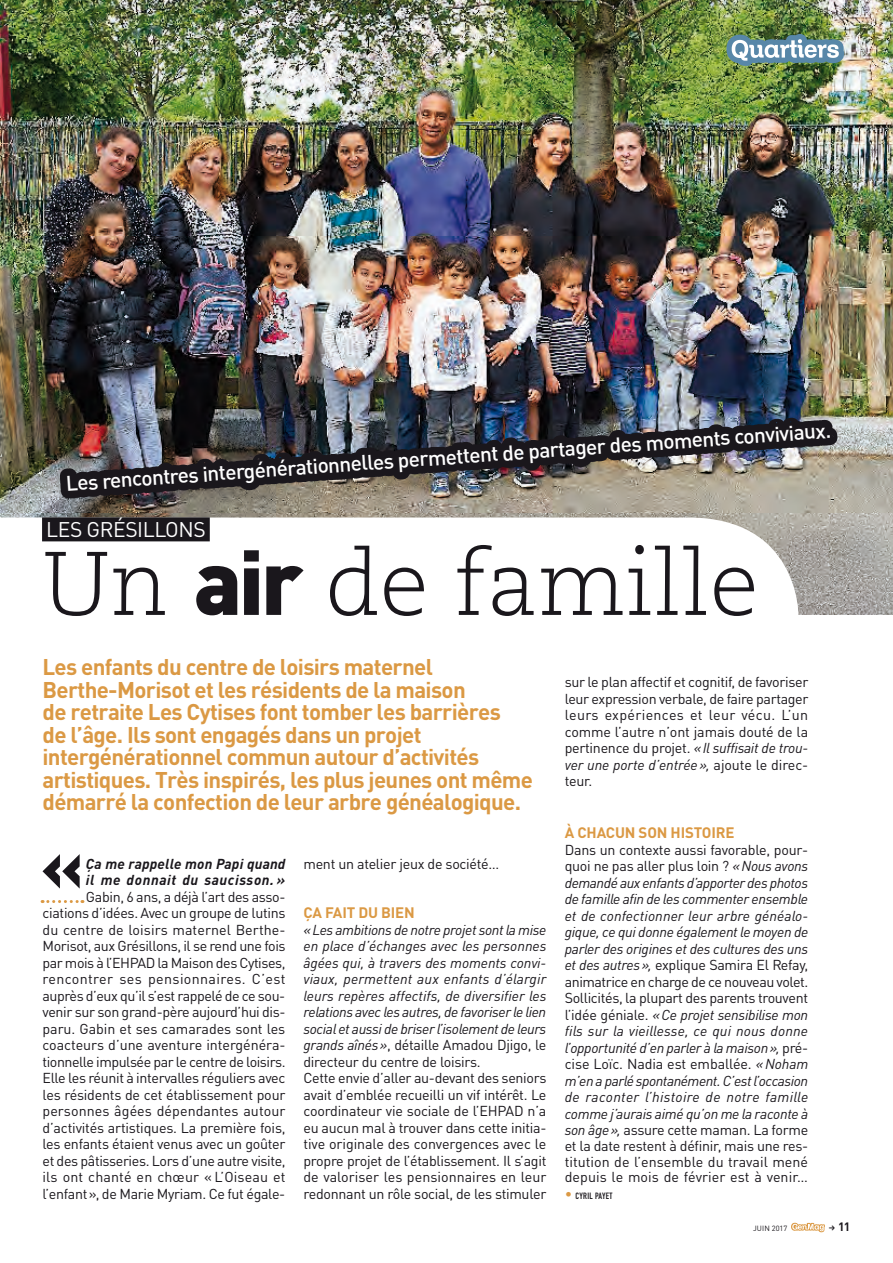
<style>
.page{position:relative;width:893px;height:1263px;background:#fff}
.page>*{position:absolute;margin:0;border:0;box-sizing:border-box;transform-origin:0 0}
.t1{font:300 90px "Caecilia LT Std";color:#1a171c}
.t2{font:900 63.75px "DINOT";color:#1a171c}
.t3{font:700 22.5px/22.5px "DINOT";letter-spacing:-.03em;color:#db9944}
.t4{font:500 21px "DINOT";color:#fff}
.t5{font:21px "DINOT";letter-spacing:-.02em;color:#fff}
.t6{font:700 15px "DINOT";letter-spacing:-.01em;color:#db9944}
.t7{font:14.25px/16.5px "DINOT";letter-spacing:-.02em;color:#1a171c;text-align:justify}
.t8{font:italic 14.25px/16.4px "DINOT";letter-spacing:-.015em;color:#1a171c;text-align:justify}
.t9{font:italic 700 14.25px/16.5px "DINOT";letter-spacing:.01em;color:#1a171c}
.t10{font:700 12px "DINOT";color:#1a171c}
.t11{font:9px "DIN Engschrift";letter-spacing:.03em;color:#1a171c}
.t12{font:7.5px "DINOT";letter-spacing:.005em;color:#1a171c}
.s1{font-family:"DINOT";font-weight:900}
.s2{font-style:italic}
.s3{font-style:normal}
.s4{font-family:"DINOT";font-size:14.25px;color:#db9944}
</style>
<div class="page">
<img style="left:0;top:0;width:893px;height:615px">
<svg style="left:0;top:517px;width:42px;height:98px"></svg>
<svg style="left:42px;top:395px;width:810px;height:508px"></svg>
<div style="left:820px;top:428px;width:17px;height:17px;border:15px solid #1a171c"></div>
<img style="left:726px;top:34px;width:118px;height:32px">
<svg style="left:791px;top:1222px;width:34px;height:10px"></svg>
<h3 class="t4" style="left:65px;top:470px;width:768px;rotate:-4deg">Les rencontres intergénérationnelles perm ettentde partagerdes m om ents conviviaux.</h3>
<h3 class="t5" style="left:46px;top:516px;width:161px">LES GRÉSILLONS</h3>
<h1 class="t1" style="left:42px;top:533px;width:718px">Un <span class="s1">air</span> de famille</h1>
<p class="t3" style="left:43px;top:655px;width:492px">Les enfants du centre de loisirs maternel<br>Berthe-M orisot et les résidents de la maison<br>de retraite Les Cytises font tomber les barrières<br>de l’âge. Ils sont engagés dans un projet intergénérationnel commun autour d’activités artistiques. Très inspirés, les plus jeunes ont même démarré la confection de leur arbre généalogique.</p>
<h2 class="t2" style="left:41px;top:828px;width:44px">«</h2>
<p class="t9" style="left:86px;top:855px;width:201px">Ça me rappelle mon Papi quand il me donnait du saucisson. »</p>
<p class="t7" style="left:43px;top:888px;width:245px;text-indent:43px">Gabin, 6 ans, a déjà l’art des asso&shy;ciations d’idées. Avec un groupe de lutins du centre de loisirs maternel Berthe-Morisot, aux Grésillons, il se rend une fois par mois à l’EHPAD la Maison des Cytises, rencontrer ses pensionnaires. C’est auprès d’eux qu’il s’est rappelé de ce sou&shy;venir sur son grand-père aujourd’hui dis&shy;paru. Gabin et ses camarades sont les coacteurs d’une aventure intergénéra&shy;tionnelle impulsée par le centre de loisirs.<br>Elle les réunit à intervalles réguliers avec les résidents de cet établissement pour personnes âgées dépendantes autour d’activités artistiques. La première fois, les enfants étaient venus avec un goûter et des pâtisseries. Lors d’une autre visite, ils ont chanté en chœur « L’Oiseau et l’enfant», de Marie Myriam. Ce fut égale-</p>
<p class="t7" style="left:303px;top:855px;width:197px">ment un atelier jeux de société…</p>
<p class="t6" style="left:304px;top:903px;width:30px">Ça fait</p>
<p class="t6" style="left:358px;top:903px;width:58px">du bien</p>
<p class="t7" style="left:303px;top:921px;width:245px;text-align:left"><span class="s2">«Les ambitions de notre projet sont la mise en place d’échanges avec les personnes âgées qui, à travers des moments convi&shy;viaux, permettent aux enfants d’élargir leurs repères affectifs, de diversifier les relations avec les autres, de favoriser le lien social et aussi de briser l’isolement de leurs grands aînés»</span>, détaille Amadou Djigo, le directeur du centre de loisirs.<br>Cette envie d’aller au-devant des seniors avait d’emblée recueilli un vif intérêt. Le coordinateur vie sociale de l’EHPAD n’a eu aucun mal à trouver dans cette initia&shy;tive originale des convergences avec le propre projet de l’établissement. Il s’agit de valoriser les pensionnaires en leur redonnant un rôle social, de les stimuler</p>
<p class="t7" style="left:565px;top:673px;width:245px">sur le plan affectif et cognitif, de favoriser leur expression verbale, de faire partager leurs expériences et leur vécu. L’un comme l’autre n’ont jamais douté de la pertinence du projet. <span class="s2">«Il suffisait de trou&shy;ver une porte d’entrée »,</span> ajoute le direc&shy;teur.</p>
<p class="t6" style="left:565px;top:823px;width:125px">À chacun son histoire</p>
<p class="t8" style="left:565px;top:841px;width:245px"><span class="s3">Dans un contexte aussi favorable, pour&shy;quoi ne pas aller plus loin ?</span> «Nous avons demandé aux enfants d’apporter des photos de famille afin de les commenter ensemble et de confectionner leur arbre généalo&shy;gique, ce qui donne également le moyen de parler des origines et des cultures des uns et des autres», <span class="s3">explique Samira El Refay, animatrice en charge de ce nouveau volet.<br>Sollicités, la plupart des parents trouvent l’idée géniale.</span> «Ce projet sensibilise mon fils sur la vieillesse, ce qui nous donne l’opportunité d’en parler à la maison», <span class="s3">pré&shy;cise Loïc. Nadia est emballée.</span> «Noham m’en a parlé spontanément. C’est l’occasion de raconter l’histoire de notre famille comme j’aurais aimé qu’on me la raconte à son âge», <span class="s3">assure cette maman. La forme et la date restent à définir, mais une res&shy;titution de l’ensemble du travail mené depuis le mois de février est à venir…</span></p>
<p class="t11" style="left:565px;top:1190px;width:49px"><span class="s4">•</span> CYRIL PAYET</p>
<p class="t12" style="left:753px;top:1223px;width:36px">JUIN 2017</p>
<p class="t10" style="left:838px;top:1218px;width:14px">11</p>
</div>
